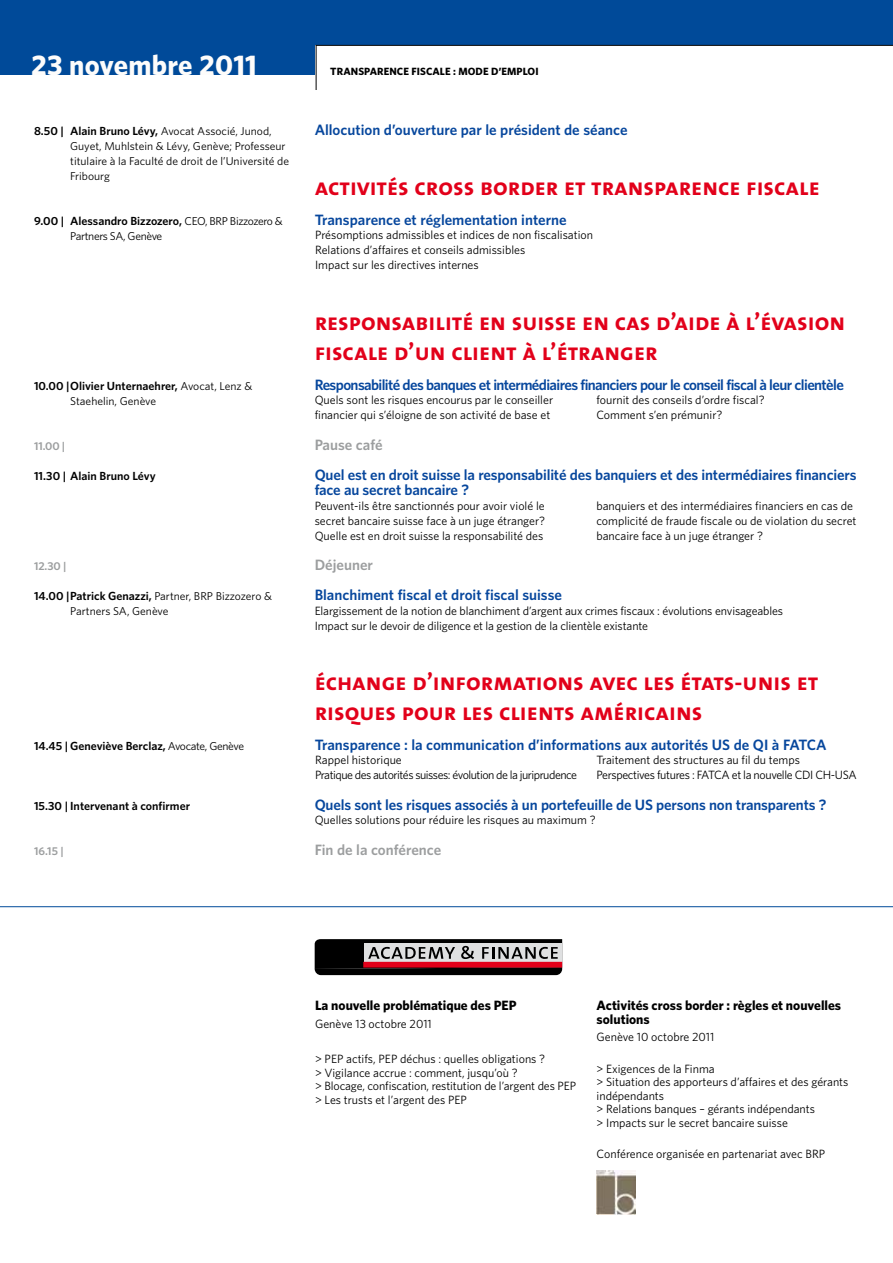
<style>
.page{position:relative;width:893px;height:1263px;background:#fff}
.page>*{position:absolute;margin:0;border:0;box-sizing:border-box;transform-origin:0 0}
.t1{font:700 28.5px "Whitney";letter-spacing:.01em;color:#fdfcfb}
.t2{font:24px/30px "The Sans Bold Caps";color:#e2001a}
.t3{font:600 15px/15px "Whitney";letter-spacing:-.01em;color:#07479d}
.t4{font:600 15px "Whitney";letter-spacing:-.04em;color:#07479d}
.t5{font:600 15px "Whitney";color:#9c9e9f}
.t6{font:700 13.5px/13.5px "Whitney";color:#000}
.t7{font:12px/15px "Whitney";color:#000}
.t8{font:12px/15px "Whitney";letter-spacing:-.03em;color:#000}
.t9{font:12px/15px "Whitney";letter-spacing:-.04em;color:#000}
.t10{font:600 11.7px "Whitney";color:#000}
.t11{font:11.4px/15px "Whitney";color:#000}
.t12{font:600 11.4px "Whitney";letter-spacing:-.01em;color:#9c9e9f}
.t13{font:11.4px "Whitney";letter-spacing:-.03em;color:#000}
.t14{font:700 10.5px "Whitney";letter-spacing:.01em;color:#000}
.s1{font-weight:400;font-size:11.4px}
</style>
<div class="page">
<div style="left:0;top:0;width:893px;height:74px;background:#004a99"></div>
<div style="left:316px;top:46px;width:577px;height:44px;background:#fff"></div>
<hr style="left:316px;top:45px;width:1px;height:45px;background:#000">
<hr style="left:316px;top:45px;width:577px;height:1px;background:#000">
<hr style="left:0;top:906px;width:893px;height:1px;background:#004a99">
<svg style="left:315px;top:939px;width:247px;height:36px;background:#585455"></svg>
<div style="left:364px;top:962px;width:198px;height:5px;background:#e2001a"></div>
<img style="left:597px;top:1170px;width:39px;height:45px">
<h1 class="t1" style="left:31px;top:46px;width:227px">23 novembre 2011</h1>
<p class="t10" style="left:34px;top:123px;width:239px">8.50 | Alain Bruno Lévy, <span class="s1">Avocat Associé, Junod,</span></p>
<p class="t11" style="left:70px;top:138px;width:220px">Guyet, Muhlstein &amp; Lévy, Genève; Professeur titulaire à la Faculté de droit de l’Université de<br>Fribourg</p>
<p class="t10" style="left:34px;top:213px;width:250px">9.00 | Alessandro Bizzozero, <span class="s1">CEO, BRP Bizzozero &amp;</span></p>
<p class="t13" style="left:70px;top:228px;width:94px">Partners SA, Genève</p>
<p class="t10" style="left:34px;top:378px;width:220px">10.00 |Olivier Unternaehrer, <span class="s1">Avocat, Lenz &amp;</span></p>
<p class="t11" style="left:70px;top:393px;width:88px">Staehelin, Genève</p>
<p class="t12" style="left:34px;top:438px;width:33px">11.00 |</p>
<p class="t10" style="left:34px;top:468px;width:123px">11.30 | Alain Bruno Lévy</p>
<p class="t12" style="left:34px;top:558px;width:34px">12.30 |</p>
<p class="t10" style="left:34px;top:588px;width:240px">14.00 |Patrick Genazzi, <span class="s1">Partner, BRP Bizzozero &amp;</span></p>
<p class="t11" style="left:70px;top:603px;width:100px">Partners SA, Genève</p>
<p class="t10" style="left:34px;top:738px;width:212px">14.45 | Geneviève Berclaz, <span class="s1">Avocate, Genève</span></p>
<p class="t10" style="left:34px;top:798px;width:158px">15.30 | Intervenant à confirmer</p>
<p class="t12" style="left:34px;top:843px;width:31px">16.15 |</p>
<p class="t14" style="left:330px;top:64px;width:210px">TRANSPARENCE FISCALE : MODE D’EMPLOI</p>
<p class="t3" style="left:315px;top:122px;width:314px">Allocution d’ouverture par le président de séance</p>
<h2 class="t2" style="left:315px;top:171px;width:507px">activités cross border et transparence fiscale</h2>
<p class="t3" style="left:315px;top:212px;width:254px">Transparence et réglementation interne</p>
<p class="t7" style="left:315px;top:227px;width:280px">Présomptions admissibles et indices de non fiscalisation<br>Relations d’affaires et conseils admissibles<br>Impact sur les directives internes</p>
<h2 class="t2" style="left:315px;top:306px;width:532px">responsabilité en suisse en cas d’aide à l’évasion fiscale d’un client à l’étranger</h2>
<p class="t4" style="left:315px;top:375px;width:531px">Responsabilité des banques et intermédiaires financiers pour le conseil fiscal à leur clientèle</p>
<p class="t7" style="left:315px;top:392px;width:240px">Quels sont les risques encourus par le conseiller financier qui s’éloigne de son activité de base et</p>
<p class="t7" style="left:596px;top:392px;width:170px">fournit des conseils d’ordre fiscal?<br>Comment s’en prémunir?</p>
<p class="t5" style="left:315px;top:435px;width:70px">Pause café</p>
<p class="t3" style="left:315px;top:467px;width:543px">Quel est en droit suisse la responsabilité des banquiers et des intermédiaires financiers face au secret bancaire ?</p>
<p class="t7" style="left:315px;top:497px;width:232px;text-align:justify">Peuvent-ils être sanctionnés pour avoir violé le secret bancaire suisse face à un juge étranger?<br>Quelle est en droit suisse la responsabilité des</p>
<p class="t7" style="left:596px;top:497px;width:262px">banquiers et des intermédiaires financiers en cas de complicité de fraude fiscale ou de violation du secret bancaire face à un juge étranger ?</p>
<p class="t5" style="left:315px;top:555px;width:60px">Déjeuner</p>
<p class="t3" style="left:315px;top:587px;width:249px">Blanchiment fiscal et droit fiscal suisse</p>
<p class="t7" style="left:315px;top:602px;width:470px">Elargissement de la notion de blanchiment d’argent aux crimes fiscaux : évolutions envisageables<br>Impact sur le devoir de diligence et la gestion de la clientèle existante</p>
<h2 class="t2" style="left:315px;top:666px;width:505px">échange d’informations avec les états-unis et risques pour les clients américains</h2>
<p class="t3" style="left:315px;top:737px;width:513px">Transparence : la communication d’informations aux autorités US de QI à FATCA</p>
<p class="t9" style="left:315px;top:752px;width:264px">Rappel historique<br>Pratique des autorités suisses: évolution de la juriprudence</p>
<p class="t8" style="left:597px;top:752px;width:262px">Traitement des structures au fil du temps<br>Perspectives futures : FATCA et la nouvelle CDI CH-USA</p>
<p class="t3" style="left:315px;top:797px;width:513px">Quels sont les risques associés à un portefeuille de US persons non transparents ?</p>
<p class="t5" style="left:315px;top:840px;width:128px">Fin de la conférence</p>
<p class="t7" style="left:315px;top:812px;width:282px">Quelles solutions pour réduire les risques au maximum ?</p>
<p class="t6" style="left:315px;top:998px;width:203px">La nouvelle problématique des PEP</p>
<p class="t7" style="left:315px;top:1016px;width:118px">Genève 13 octobre 2011</p>
<p class="t7" style="left:315px;top:1052px;width:262px;line-height:13.5px">&gt; PEP actifs, PEP déchus : quelles obligations ?<br>&gt; Vigilance accrue : comment, jusqu’où ?<br>&gt; Blocage, confiscation, restitution de l’argent des PEP &gt; Les trusts et l’argent des PEP</p>
<p class="t6" style="left:597px;top:998px;width:246px">Activités cross border : règles et nouvelles solutions</p>
<p class="t7" style="left:597px;top:1029px;width:119px">Genève 10 octobre 2011</p>
<p class="t7" style="left:597px;top:1061px;width:253px;line-height:13.5px">&gt; Exigences de la Finma<br>&gt; Situation des apporteurs d’affaires et des gérants indépendants<br>&gt; Relations banques – gérants indépendants<br>&gt; Impacts sur le secret bancaire suisse</p>
<p class="t7" style="left:597px;top:1146px;width:230px">Conférence organisée en partenariat avec BRP</p>
</div>
